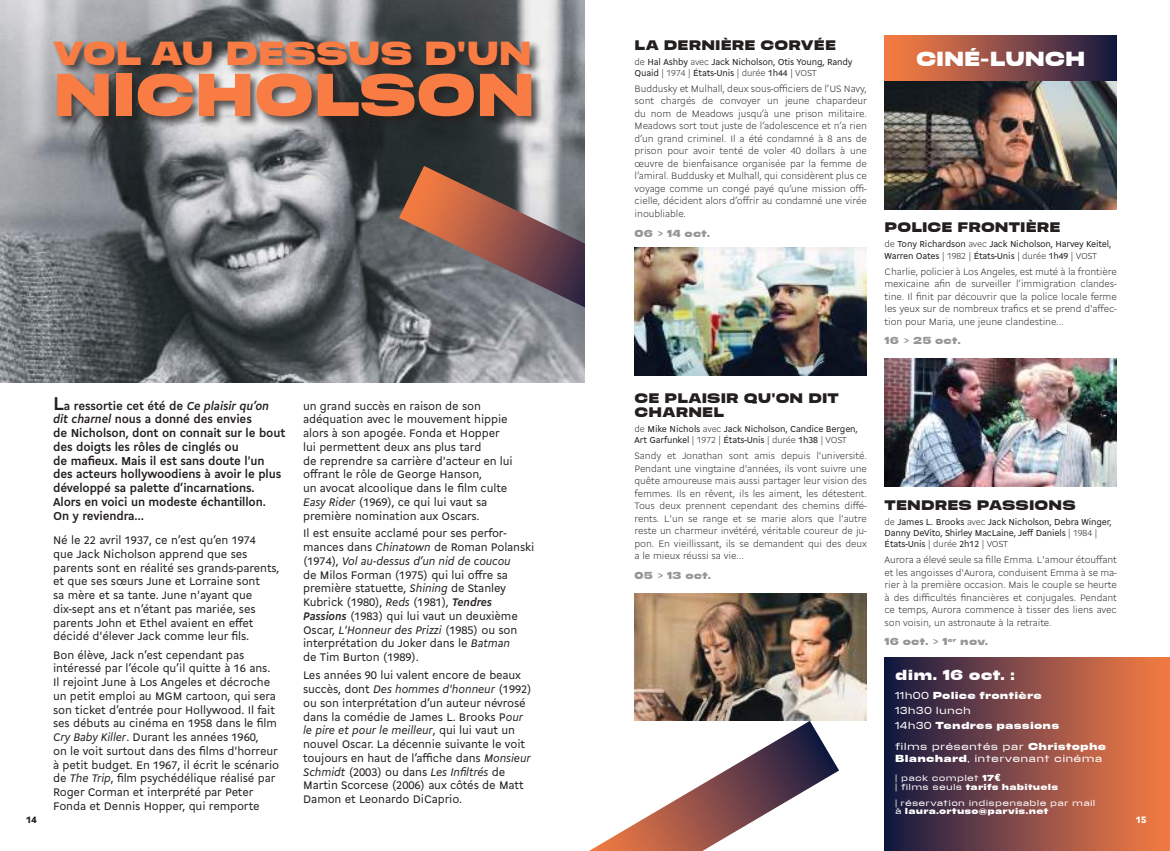
<style>
.page{position:relative;width:1170px;height:851px;background:#fff}
.page>*{position:absolute;margin:0;border:0;box-sizing:border-box;transform-origin:0 0}
.t1{font:900 51.75px "Media Sans Text Extended";letter-spacing:-.01em;color:#f87c43}
.t2{font:900 28.62px "Media Sans Text Extended";letter-spacing:-.01em;color:#f87c43}
.t3{font:900 17.5px "Media Sans Text Extended";letter-spacing:-.01em;color:#fff}
.t4{font:700 12.5px/13.8px "Cogito";letter-spacing:-.01em;color:#241f1f}
.t5{font:900 12.5px "Media Sans Text Extended";letter-spacing:.01em;color:#fff}
.t6{font:11.88px/13.8px "Cogito";letter-spacing:-.01em;color:#241f1f}
.t7{font:900 11.88px/13.8px "Media Sans Text Extended";letter-spacing:.01em;color:#241f1f}
.t8{font:300 10px/12.5px "Cogito";letter-spacing:-.01em;color:#241f1f;text-align:justify}
.t9{font:900 10px "Cogito";color:#241f1f}
.t10{font:900 10px "Cogito";color:#fff}
.t11{font:9.38px/11.2px "Cogito";letter-spacing:-.02em;color:#241f1f}
.t12{font:300 8.75px/11.9px "Media Sans Text Extended";letter-spacing:.025em;color:#fff}
.t13{font:900 8.75px/14.9px "Media Sans Text Extended";letter-spacing:.025em;color:#fff}
.t14{font:900 8.75px "Media Sans Text Extended";letter-spacing:.025em;color:#969698}
.t15{font:300 7.5px/9.4px "Media Sans Text Extended";letter-spacing:.035em;color:#fff}
.s1{font-size:20px}
.s2{font-style:italic}
.s3{font-weight:700;font-style:italic}
.s4{font-weight:300}
.s5{font-weight:900}
.s6{font-family:"Cogito";font-weight:900;font-size:11.25px}
</style>
<div class="page">
<div style="left:884px;top:35px;width:232px;height:46px;background:linear-gradient(to right,#ff8246,#191b45)"></div>
<img style="left:0;top:0;width:585px;height:383px">
<div style="left:52px;top:39px;width:491px;height:89px;background:#241f1f;opacity:.75"></div>
<img style="left:884px;top:81px;width:232px;height:128px">
<img style="left:884px;top:359px;width:232px;height:127px">
<svg style="left:399px;top:166px;width:186px;height:147px;background:#836966"></svg>
<div style="left:884px;top:657px;width:285px;height:193px;background:linear-gradient(to right,#141945,#fb7e47)"></div>
<img style="left:634px;top:247px;width:232px;height:128px">
<img style="left:634px;top:593px;width:232px;height:127px">
<svg style="left:591px;top:720px;width:248px;height:130px"></svg>
<h2 class="t2" style="left:53px;top:29px;width:480px">VOL AU DESSUS D'UN</h2>
<h1 class="t1" style="left:53px;top:52px;width:483px">NICHOLSON</h1>
<p class="t9" style="left:26px;top:812px;width:12px">14</p>
<p class="t4" style="left:53px;top:397px;width:234px"><span class="s1">L</span>a ressortie cet été de <span class="s2">Ce plaisir qu’on dit charnel</span> nous a donné des envies<br>de Nicholson, dont on connait sur le bout des doigts les rôles de cinglés ou<br>de mafieux. Mais il est sans doute l'un des acteurs hollywoodiens à avoir le plus développé sa palette d’incarnations.<br>Alors en voici un modeste échantillon.<br>On y reviendra…</p>
<p class="t6" style="left:53px;top:532px;width:228px">Né le 22 avril 1937, ce n’est qu’en 1974<br>que Jack Nicholson apprend que ses parents sont en réalité ses grands-parents, et que ses sœurs June et Lorraine sont<br>sa mère et sa tante. June n'ayant que dix-sept ans et n’étant pas mariée, ses parents John et Ethel avaient en effet décidé d'élever Jack comme leur fils.</p>
<p class="t6" style="left:53px;top:647px;width:227px">Bon élève, Jack n’est cependant pas intéressé par l’école qu’il quitte à 16 ans.<br>Il rejoint June à Los Angeles et décroche un petit emploi au MGM cartoon, qui sera son ticket d’entrée pour Hollywood. Il fait ses débuts au cinéma en 1958 dans le film <span class="s2">Cry Baby Killer</span>. Durant les années 1960,<br>on le voit surtout dans des films d'horreur à petit budget. En 1967, il écrit le scénario de <span class="s2">The Trip</span>, film psychédélique réalisé par Roger Corman et interprété par Peter Fonda et Dennis Hopper, qui remporte</p>
<p class="t6" style="left:303px;top:398px;width:211px">un grand succès en raison de son adéquation avec le mouvement hippie alors à son apogée. Fonda et Hopper lui permettent deux ans plus tard<br>de reprendre sa carrière d'acteur en lui offrant le rôle de George Hanson,<br>un avocat alcoolique dans le film culte <span class="s2">Easy Rider</span> (1969), ce qui lui vaut sa première nomination aux Oscars.</p>
<p class="t6" style="left:303px;top:525px;width:233px">Il est ensuite acclamé pour ses perfor&shy;mances dans <span class="s2">Chinatown</span> de Roman Polanski (1974), <span class="s2">Vol au-dessus d’un nid de coucou<br></span>de Milos Forman (1975) qui lui offre sa première statuette, <span class="s2">Shining</span> de Stanley Kubrick (1980), <span class="s2">Reds</span> (1981), <span class="s3">Tendres Passions</span> (1983) qui lui vaut un deuxième Oscar, <span class="s2">L'Honneur des Prizzi</span> (1985) ou son interprétation du Joker dans le <span class="s2">Batman<br></span>de Tim Burton (1989).</p>
<p class="t6" style="left:303px;top:667px;width:230px">Les années 90 lui valent encore de beaux succès, dont <span class="s2">Des hommes d'honneur</span> (1992) ou son interprétation d’un auteur névrosé dans la comédie de James L. Brooks P<span class="s2">our le pire et pour le meilleur</span>, qui lui vaut un nouvel Oscar. La décennie suivante le voit toujours en haut de l’affiche dans <span class="s2">Monsieur Schmidt</span> (2003) ou dans <span class="s2">Les Infiltrés</span> de Martin Scorcese (2006) aux côtés de Matt Damon et Leonardo DiCaprio.</p>
<p class="t7" style="left:634px;top:37px;width:203px">LA DERNIÈRE CORVÉE</p>
<p class="t11" style="left:634px;top:55px;width:219px"><span class="s4">de</span> Hal Ashby <span class="s4">avec</span> Jack Nicholson, Otis Young, Randy<br>Quaid <span class="s4">| 1974 |</span> États-Unis <span class="s4">| durée</span> 1h44 <span class="s4">| VOST</span></p>
<p class="t8" style="left:634px;top:82px;width:234px">Buddusky et Mulhall, deux sous-officiers de l’US Navy, sont chargés de convoyer un jeune chapardeur du nom de Meadows jusqu’à une prison militaire.<br>Meadows sort tout juste de l’adolescence et n’a rien d’un grand criminel. Il a été condamné à 8 ans de prison pour avoir tenté de voler 40 dollars à une œuvre de bienfaisance organisée par la femme de l’amiral. Buddusky et Mulhall, qui considèrent plus ce voyage comme un congé payé qu’une mission offi&shy;cielle, décident alors d’offrir au condamné une virée inoubliable.</p>
<p class="t14" style="left:634px;top:226px;width:77px">06 &gt; 14 oct.</p>
<h3 class="t3" style="left:916px;top:44px;width:171px">CINÉ-LUNCH</h3>
<p class="t7" style="left:884px;top:219px;width:177px">POLICE FRONTIÈRE</p>
<p class="t11" style="left:884px;top:238px;width:228px"><span class="s4">de</span> Tony Richardson <span class="s4">avec</span> Jack Nicholson, Harvey Keitel,<br>Warren Oates <span class="s4">| 1982 |</span> États-Unis <span class="s4">| durée</span> 1h49 <span class="s4">| VOST</span></p>
<p class="t8" style="left:884px;top:264px;width:234px">Charlie, policier à Los Angeles, est muté à la frontière mexicaine afin de surveiller l’immigration clandes&shy;tine. Il finit par découvrir que la police locale ferme les yeux sur de nombreux trafics et se prend d'affec&shy;tion pour Maria, une jeune clandestine...</p>
<p class="t14" style="left:884px;top:333px;width:78px">16 &gt; 25 oct.</p>
<p class="t7" style="left:634px;top:390px;width:206px">CE PLAISIR QU'ON DIT<br>CHARNEL</p>
<p class="t11" style="left:634px;top:422px;width:225px"><span class="s4">de</span> Mike Nichols <span class="s4">avec</span> Jack Nicholson, Candice Bergen,<br>Art Garfunkel <span class="s4">| 1972 |</span> États-Unis <span class="s4">| durée</span> 1h38 <span class="s4">| VOST</span></p>
<p class="t8" style="left:634px;top:449px;width:234px">Sandy et Jonathan sont amis depuis l'université.<br>Pendant une vingtaine d'années, ils vont suivre une quête amoureuse mais aussi partager leur vision des femmes. Ils en rêvent, ils les aiment, les détestent.<br>Tous deux prennent cependant des chemins diffé&shy;rents. L'un se range et se marie alors que l'autre reste un charmeur invétéré, véritable coureur de ju&shy;pon. En vieillissant, ils se demandent qui des deux a le mieux réussi sa vie...</p>
<p class="t14" style="left:634px;top:568px;width:78px">05 &gt; 13 oct.</p>
<p class="t7" style="left:884px;top:496px;width:192px">TENDRES PASSIONS</p>
<p class="t11" style="left:884px;top:515px;width:229px"><span class="s4">de</span> James L. Brooks <span class="s4">avec</span> Jack Nicholson, Debra Winger,<br>Danny DeVito, Shirley MacLaine, Jeff Daniels <span class="s4">| 1984 |<br></span>États-Unis <span class="s4">| durée</span> 2h12 <span class="s4">| VOST</span></p>
<p class="t8" style="left:884px;top:553px;width:234px">Aurora a élevé seule sa fille Emma. L'amour étouffant et les angoisses d'Aurora, conduisent Emma à se ma&shy;rier à la première occasion. Mais le couple se heurte à des difficultés financières et conjugales. Pendant ce temps, Aurora commence à tisser des liens avec son voisin, un astronaute à la retraite.</p>
<p class="t14" style="left:884px;top:634px;width:105px">16 oct. &gt; 1<sup>er</sup> nov.</p>
<p class="t5" style="left:895px;top:665px;width:121px">dim. 16 oct. :</p>
<p class="t13" style="left:895px;top:687px;width:166px"><span class="s4">11h00</span> Police frontière<br><span class="s4">13h30 lunch<br>14h30</span> Tendres passions</p>
<p class="t12" style="left:895px;top:739px;width:212px">films présentés par <span class="s5">Christophe<br>Blanchard</span>, intervenant cinéma</p>
<p class="t15" style="left:895px;top:771px;width:164px">| pack complet <span class="s5">17</span><span class="s6">€<br></span>| films seuls <span class="s5">tarifs habituels</span></p>
<p class="t15" style="left:895px;top:797px;width:202px;line-height:8.8px">| réservation indispensable par mail à <span class="s5">laura.ortuso@parvis.net</span></p>
<p class="t10" style="left:1135px;top:812px;width:12px">15</p>
</div>
